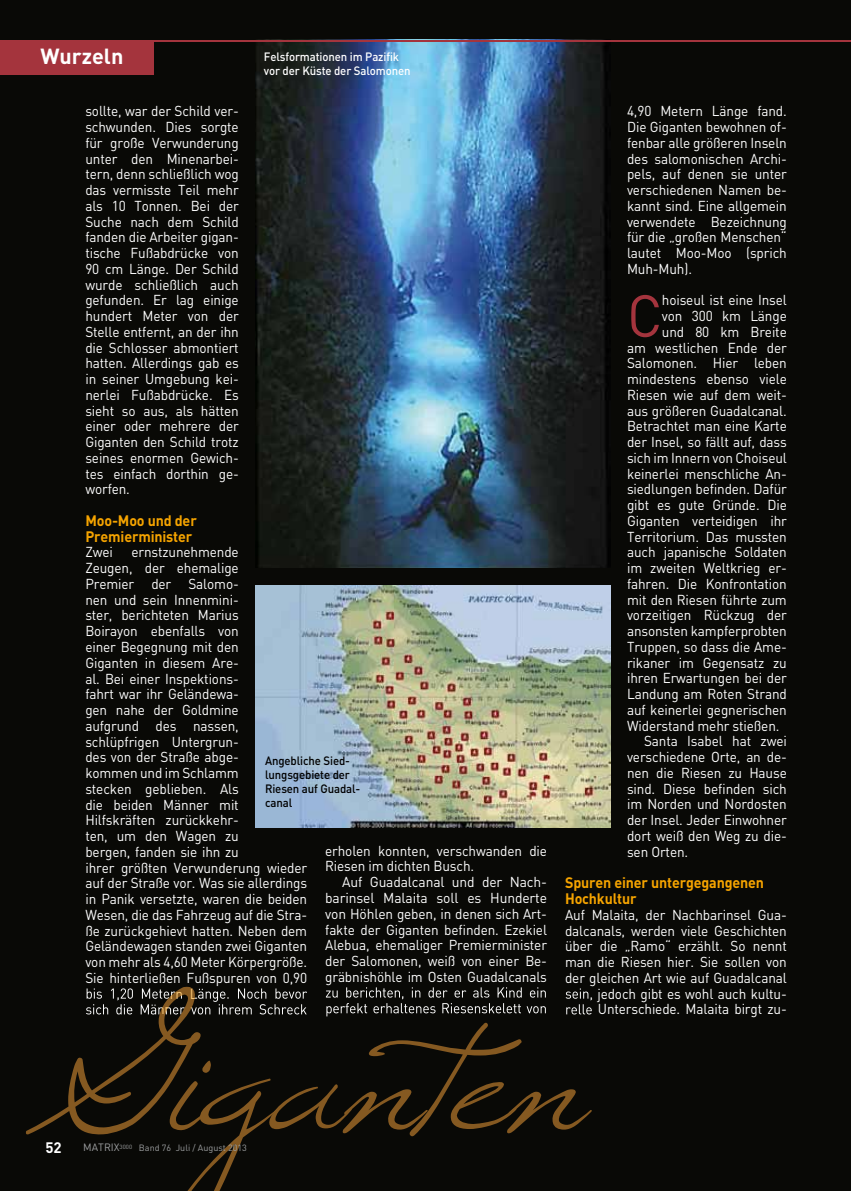
<style>
.page{position:relative;width:851px;height:1191px;background:#fff}
.page>*{position:absolute;margin:0;border:0;box-sizing:border-box;transform-origin:0 0}
.t1{font:239.1px "Windsong";letter-spacing:-.02em;color:#855921;scale:.95 1}
.t2{font:58.5px "DIN";color:#a4343d;scale:.95 1}
.t3{font:700 21.6px "DIN";color:#fff}
.t4{font:700 15px/15.8px "DIN";letter-spacing:-.01em;color:#f6a400;scale:.95 1}
.t5{font:700 15px "DIN";color:#fff}
.t6{font:14.25px/15.8px "DIN";letter-spacing:-.01em;color:#fff;text-align:justify;scale:.95 1}
.t7{font:14.25px/15.8px "DIN";letter-spacing:-.01em;color:#fff;text-align:justify}
.t8{font:500 12px/14.2px "DIN";letter-spacing:-.01em;color:#000;scale:.95 1}
.t9{font:500 12px/14.2px "DIN";letter-spacing:-.01em;color:#fff;scale:.95 1}
.t10{font:9px "DIN";color:#9c9e9f}
.s1{font-size:10.5px}
</style>
<div class="page">
<div style="left:0;top:0;width:850px;height:1191px;background:#090906"></div>
<svg style="left:87px;top:988px;width:220px;height:14px"></svg>
<svg style="left:86px;top:1004px;width:221px;height:10px"></svg>
<svg style="left:326px;top:987px;width:220px;height:12px"></svg>
<svg style="left:326px;top:1003px;width:220px;height:13px"></svg>
<svg style="left:565px;top:988px;width:26px;height:13px"></svg>
<svg style="left:566px;top:1004px;width:25px;height:11px"></svg>
<img style="left:256px;top:39px;width:350px;height:529px">
<img style="left:256px;top:586px;width:354px;height:241px">
<div style="left:0;top:40px;width:153px;height:34px;background:#a4343d"></div>
<hr style="left:0;top:40px;width:850px;height:2px;background:#a4343d">
<h3 class="t3" style="left:40px;top:43px;width:84px">Wurzeln</h3>
<p class="t9" style="left:264px;top:49px;width:156px">Felsformationen im Pazifik vor der Küste der Salomonen</p>
<p class="t6" style="left:627px;top:103px;width:170px">4,90 Metern Länge fand.<br>Die Giganten bewohnen of&shy;fenbar alle größeren Inseln des salomonischen Archi&shy;pels, auf denen sie unter verschiedenen Namen be&shy;kannt sind. Eine allgemein verwendete Bezeichnung für die „großen Menschen“ lautet Moo-Moo (sprich Muh-Muh).</p>
<h2 class="t2" style="left:627px;top:279px;width:39px">C</h2>
<p class="t6" style="left:661px;top:292px;width:133px">hoiseul ist eine Insel</p>
<p class="t6" style="left:85px;top:103px;width:163px">sollte, war der Schild ver&shy;schwunden. Dies sorgte für große Verwunderung unter den Minenarbei&shy;tern, denn schließlich wog das vermisste Teil mehr als 10 Tonnen. Bei der Suche nach dem Schild fanden die Arbeiter gigan&shy;tische Fußabdrücke von 90 cm Länge. Der Schild wurde schließlich auch gefunden. Er lag einige hundert Meter von der Stelle entfernt, an der ihn die Schlosser abmontiert hatten. Allerdings gab es in seiner Umgebung kei&shy;nerlei Fußabdrücke. Es sieht so aus, als hätten einer oder mehrere der Giganten den Schild trotz seines enormen Gewich&shy;tes einfach dorthin ge&shy;worfen.</p>
<p class="t4" style="left:85px;top:512px;width:119px">Moo-Moo und der<br>Premierminister</p>
<p class="t6" style="left:85px;top:544px;width:30px">Zwei</p>
<p class="t6" style="left:661px;top:308px;width:133px">von 300 km Länge</p>
<p class="t6" style="left:661px;top:323px;width:133px">und 80 km Breite</p>
<p class="t6" style="left:627px;top:339px;width:170px">am westlichen Ende der</p>
<p class="t6" style="left:627px;top:355px;width:170px">Salomonen. Hier leben</p>
<p class="t6" style="left:627px;top:371px;width:170px">mindestens ebenso viele</p>
<p class="t6" style="left:627px;top:386px;width:170px">Riesen wie auf dem weit-</p>
<p class="t6" style="left:627px;top:402px;width:170px">aus größeren Guadalcanal.</p>
<p class="t6" style="left:627px;top:418px;width:170px">Betrachtet man eine Karte</p>
<p class="t6" style="left:627px;top:434px;width:170px">der Insel, so fällt auf, dass</p>
<p class="t6" style="left:627px;top:449px;width:170px">sich im Innern von Choiseul</p>
<p class="t6" style="left:627px;top:465px;width:170px">keinerlei menschliche An-</p>
<p class="t6" style="left:627px;top:481px;width:170px">siedlungen befinden. Dafür</p>
<p class="t6" style="left:627px;top:497px;width:170px">gibt es gute Gründe. Die</p>
<p class="t6" style="left:627px;top:512px;width:170px">Giganten verteidigen ihr</p>
<p class="t6" style="left:627px;top:528px;width:170px">Territorium. Das mussten</p>
<p class="t6" style="left:627px;top:544px;width:170px">auch japanische Soldaten</p>
<p class="t6" style="left:627px;top:560px;width:170px">im zweiten Weltkrieg er-</p>
<p class="t6" style="left:627px;top:575px;width:170px">fahren. Die Konfrontation</p>
<p class="t6" style="left:627px;top:591px;width:170px">mit den Riesen führte zum</p>
<p class="t6" style="left:627px;top:607px;width:170px">vorzeitigen Rückzug der</p>
<p class="t6" style="left:627px;top:623px;width:170px">ansonsten kampferprobten</p>
<p class="t6" style="left:627px;top:638px;width:170px">Truppen, so dass die Ame-</p>
<p class="t6" style="left:627px;top:654px;width:170px">rikaner im Gegensatz zu</p>
<p class="t6" style="left:627px;top:670px;width:170px">ihren Erwartungen bei der</p>
<p class="t6" style="left:627px;top:686px;width:170px">Landung am Roten Strand</p>
<p class="t6" style="left:627px;top:701px;width:170px">auf keinerlei gegnerischen</p>
<p class="t6" style="left:627px;top:717px;width:162px">Widerstand mehr stießen.</p>
<p class="t6" style="left:644px;top:733px;width:152px">Santa Isabel hat zwei</p>
<p class="t6" style="left:627px;top:749px;width:170px">verschiedene Orte, an de-</p>
<p class="t6" style="left:627px;top:764px;width:170px">nen die Riesen zu Hause</p>
<p class="t6" style="left:627px;top:780px;width:170px">sind. Diese befinden sich</p>
<p class="t6" style="left:627px;top:796px;width:170px">im Norden und Nordosten</p>
<p class="t6" style="left:627px;top:812px;width:170px">der Insel. Jeder Einwohner</p>
<p class="t6" style="left:627px;top:827px;width:170px">dort weiß den Weg zu die-</p>
<p class="t6" style="left:627px;top:843px;width:66px">sen Orten.</p>
<p class="t4" style="left:565px;top:874px;width:211px">Spuren einer untergegangenen<br>Hochkultur</p>
<p class="t6" style="left:565px;top:906px;width:235px">Auf Malaita, der Nachbarinsel Gua&shy;dalcanals, werden viele Geschichten über die „Ramo“ erzählt. So nennt man die Riesen hier. Sie sollen von der gleichen Art wie auf Guadalcanal sein, jedoch gibt es wohl auch kultu&shy;relle Unterschiede. Malaita birgt zu-</p>
<p class="t6" style="left:85px;top:544px;width:235px;text-align:left;text-indent:46px">ernstzunehmende<br>Zeugen, der ehemalige<br>Premier der Salomo-<br>nen und sein Innenmini-<br>ster, berichteten Marius<br>Boirayon ebenfalls von<br>einer Begegnung mit den<br>Giganten in diesem Are-<br>al. Bei einer Inspektions-<br>fahrt war ihr Geländewa-<br>gen nahe der Goldmine<br>aufgrund des nassen, schlüpfrigen Untergrun-<br>des von der Straße abge-<br>kommen und im Schlamm<br>stecken geblieben. Als<br>die beiden Männer mit<br>Hilfskräften zurückkehr-<br>ten, um den Wagen zu<br>bergen, fanden sie ihn zu<br>ihrer größten Verwunderung wieder auf der Straße vor. Was sie allerdings in Panik versetzte, waren die beiden<br>Wesen, die das Fahrzeug auf die Stra&shy;ße zurückgehievt hatten. Neben dem<br>Geländewagen standen zwei Giganten von mehr als 4,60 Meter Körpergröße.<br>Sie hinterließen Fußspuren von 0,90</p>
<p class="t8" style="left:265px;top:753px;width:102px">Angebliche Sied&shy;lungsgebiete der<br>Riesen auf Guadal&shy;canal</p>
<p class="t6" style="left:325px;top:842px;width:235px">erholen konnten, verschwanden die<br>Riesen im dichten Busch.</p>
<p class="t7" style="left:325px;top:874px;width:223px;text-indent:17px">Auf Guadalcanal und der Nach&shy;barinsel Malaita soll es Hunderte von Höhlen geben, in denen sich Art&shy;fakte der Giganten befinden. Ezekiel Alebua, ehemaliger Premierminister der Salomonen, weiß von einer Be&shy;gräbnishöhle im Osten Guadalcanals</p>
<h1 class="t1" style="left:45px;top:905px;width:566px">Gi anten</h1>
<p class="t5" style="left:45px;top:1137px;width:18px">52</p>
<p class="t10" style="left:83px;top:1142px;width:165px"><span class="s1">MATRIX</span><sup>3000</sup> Band 76 Juli / August 2013</p>
</div>
